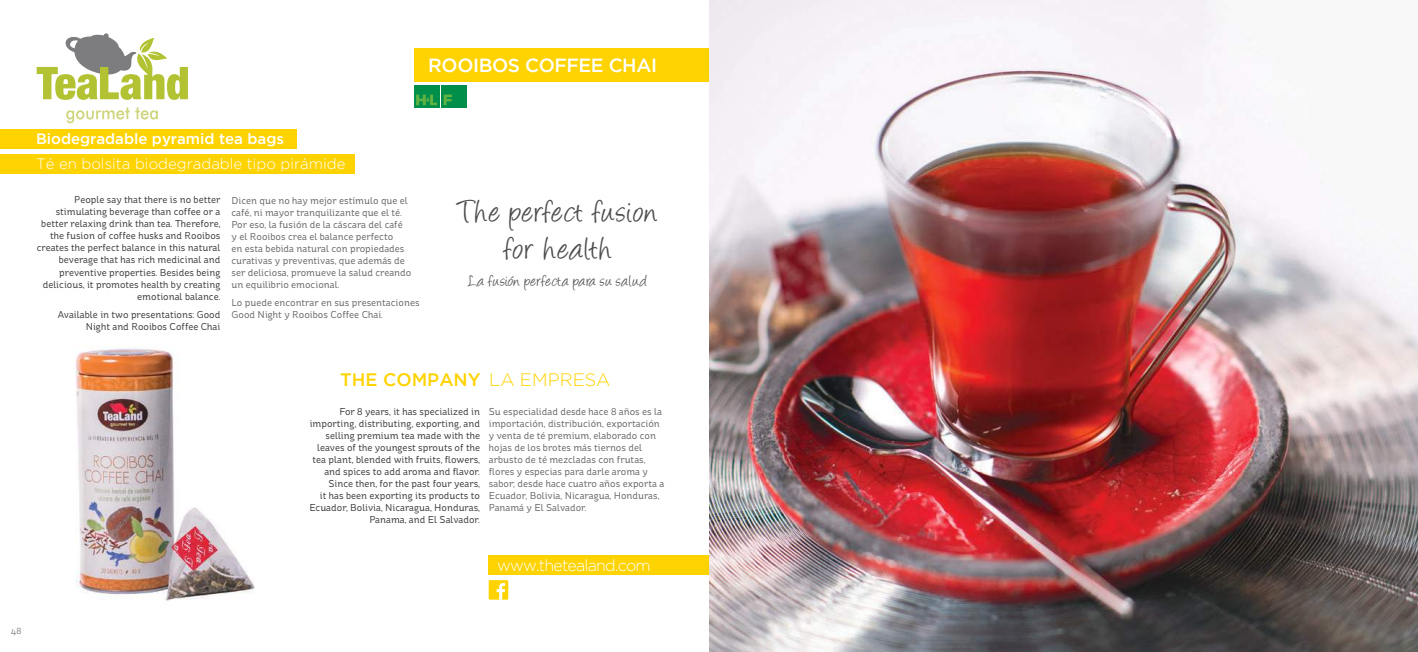
<style>
.page{position:relative;width:1418px;height:652px;background:#fff}
.page>*{position:absolute;margin:0;border:0;box-sizing:border-box;transform-origin:0 0}
.t1{font:36px/37px "Angelina";letter-spacing:.03em;color:#4e4b4c;text-align:center}
.t2{font:500 19px "Gotham";letter-spacing:-.02em;color:#fff}
.t3{font:18px "Angelina";letter-spacing:.035em;color:#4e4b4c}
.t4{font:500 18px "Gotham";color:#ffd300}
.t5{font:300 16px "Gotham";letter-spacing:-.05em;color:#fff}
.t6{font:300 15px "Gotham";color:#fff}
.t7{font:500 15px "Gotham";color:#fff}
.t8{font:10px/12px "St Ryde";color:#393535;text-align:right}
.t9{font:10px/12px "St Ryde";color:#656365}
.t10{font:9px "St Ryde";color:#7d7c7e}
.s1{font-weight:300}
</style>
<div class="page">
<div style="left:414px;top:48px;width:295px;height:34px;background:#ffd300"></div>
<div style="left:0;top:130px;width:296px;height:19px;background:#ffd300"></div>
<div style="left:0;top:155px;width:354px;height:19px;background:#ffd300"></div>
<img style="left:75px;top:346px;width:180px;height:255px">
<div style="left:488px;top:556px;width:221px;height:19px;background:#ffd300"></div>
<svg style="left:66px;top:107px;width:92px;height:16px"></svg>
<svg style="left:37px;top:33px;width:151px;height:67px"></svg>
<div style="left:488px;top:580px;width:20px;height:20px;background:#ffd300"></div>
<svg style="left:496px;top:583px;width:9px;height:17px"></svg>
<img style="left:709px;top:0;width:708px;height:652px">
<div style="left:414px;top:85px;width:25px;height:23px;background:#008f4b"></div>
<svg style="left:416px;top:95px;width:21px;height:10px"></svg>
<div style="left:441px;top:85px;width:25px;height:23px;background:#008f4b"></div>
<svg style="left:443px;top:95px;width:9px;height:10px"></svg>
<h2 class="t2" style="left:428px;top:54px;width:230px">ROOIBOS COFFEE CHAI</h2>
<h3 class="t7" style="left:36px;top:130px;width:249px">Biodegradable pyramid tea bags</h3>
<h3 class="t6" style="left:36px;top:156px;width:311px">Té en bolsita biodegradable tipo pirámide</h3>
<p class="t8" style="left:37px;top:194px;width:185px">People say that there is no better stimulating beverage than coffee or a better relaxing drink than tea. Therefore, the fusion of coffee husks and Rooibos creates the perfect balance in this natural beverage that has rich medicinal and preventive properties. Besides being delicious, it promotes health by creating emotional balance.</p>
<p class="t8" style="left:58px;top:308px;width:164px">Available in two presentations: Good<br>Night and Rooibos Coffee Chai</p>
<p class="t9" style="left:231px;top:195px;width:181px">Dicen que no hay mejor estímulo que el café, ni mayor tranquilizante que el té.<br>Por eso, la fusión de la cáscara del café<br>y el Rooibos crea el balance perfecto<br>en esta bebida natural con propiedades curativas y preventivas, que además de ser deliciosa, promueve la salud creando un equilibrio emocional.</p>
<p class="t9" style="left:231px;top:297px;width:189px">Lo puede encontrar en sus presentaciones<br>Good Night y Rooibos Coffee Chai.</p>
<h1 class="t1" style="left:458px;top:197px;width:201px">The perfect fusion for health</h1>
<h3 class="t3" style="left:468px;top:273px;width:180px">La fusión perfecta para su salud</h3>
<h3 class="t4" style="left:340px;top:370px;width:272px">THE COMPANY <span class="s1">LA EMPRESA</span></h3>
<p class="t8" style="left:309px;top:405px;width:172px">For 8 years, it has specialized in importing, distributing, exporting, and selling premium tea made with the leaves of the youngest sprouts of the tea plant, blended with fruits, flowers, and spices to add aroma and flavor.<br>Since then, for the past four years,<br>it has been exporting its products to Ecuador, Bolivia, Nicaragua, Honduras, Panama, and El Salvador.</p>
<p class="t9" style="left:489px;top:405px;width:177px">Su especialidad desde hace 8 años es la importación, distribución, exportación y venta de té premium, elaborado con hojas de los brotes más tiernos del arbusto de té mezcladas con frutas, flores y especias para darle aroma y sabor; desde hace cuatro años exporta a Ecuador, Bolivia, Nicaragua, Honduras, Panamá y El Salvador.</p>
<h3 class="t5" style="left:497px;top:556px;width:155px">www.thetealand.com</h3>
<p class="t10" style="left:11px;top:625px;width:12px">48</p>
</div>
